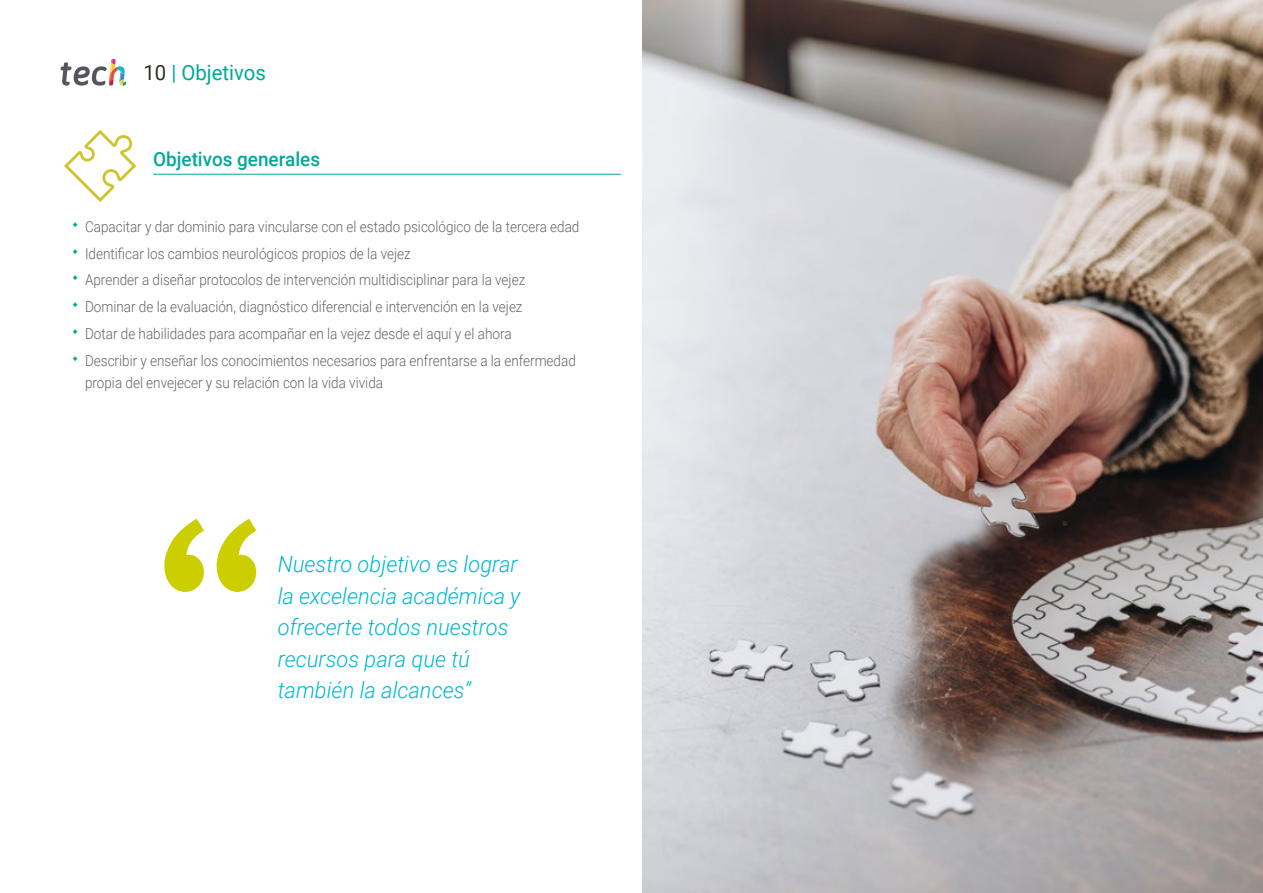
<style>
.page{position:relative;width:1263px;height:893px;background:#fff}
.page>*{position:absolute;margin:0;border:0;box-sizing:border-box;transform-origin:0 0}
.t1{font:italic 300 22.5px/31.5px "Roboto";color:#00b7d1}
.t2{font:21px "Roboto";color:#00a996}
.t3{font:500 19.5px "Roboto";color:#00a996}
.t4{font:300 15px/26.7px "Roboto";color:#61646a;scale:.9 1}
.s1{color:#312e20}
</style>
<div class="page">
<img style="left:642px;top:0;width:621px;height:893px">
<hr style="left:153px;top:174px;width:468px;height:1px;background:#00a996">
<svg style="left:64px;top:130px;width:72px;height:72px"></svg>
<svg style="left:164px;top:519px;width:92px;height:73px"></svg>
<svg style="left:61px;top:59px;width:65px;height:27px"></svg>
<h2 class="t2" style="left:144px;top:57px;width:124px"><span class="s1">10</span> | Objetivos</h2>
<h3 class="t3" style="left:153px;top:145px;width:169px">Objetivos generales</h3>
<p class="t4" style="left:85px;top:213px;width:551px">Capacitar y dar dominio para vincularse con el estado psicológico de la tercera edad Identificar los cambios neurológicos propios de la vejez<br>Aprender a diseñar protocolos de intervención multidisciplinar para la vejez Dominar de la evaluación, diagnóstico diferencial e intervención en la vejez<br>Dotar de habilidades para acompañar en la vejez desde el aquí y el ahora<br>Describir y enseñar los conocimientos necesarios para enfrentarse a la enfermedad</p>
<p class="t4" style="left:85px;top:369px;width:333px">propia del envejecer y su relación con la vida vivida</p>
<h1 class="t1" style="left:278px;top:548px;width:244px">Nuestro objetivo es lograr la excelencia académica y ofrecerte todos nuestros recursos para que tú también la alcances”</h1>
</div>
